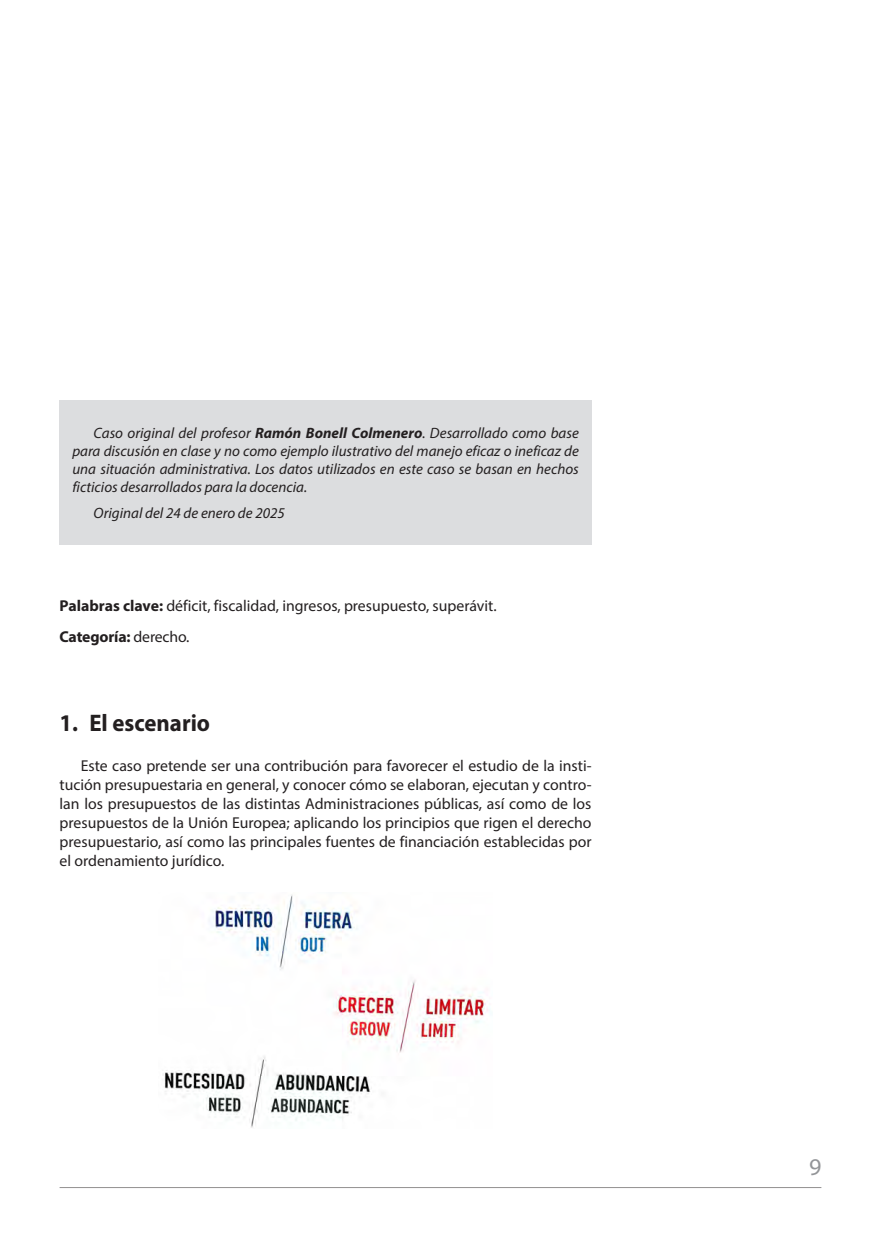
<style>
.page{position:relative;width:881px;height:1234px;background:#fff}
.page>*{position:absolute;margin:0;border:0;box-sizing:border-box;transform-origin:0 0}
.H1{font:700 24px "Myriad Pro";color:#231f20;scale:.95 1}
.t1{font:24px "Myriad Pro";color:#939598}
.Texto_general{font:15.75px/18.9px "Myriad Pro";color:#231f20;text-align:justify}
.Texto_general-2{font:700 15.75px "Myriad Pro";letter-spacing:-.01em;color:#231f20}
.cita{font:italic 15px/18px "Myriad Pro";color:#231f20;text-align:justify}
.s1{font-weight:700}
.s2{font-weight:400}
</style>
<div class="page">
<hr style="left:60px;top:1186px;width:761px;height:1px;background:#231f20">
<div style="left:60px;top:400px;width:531px;height:144px;background:#dcdddf"></div>
<img style="left:163px;top:894px;width:325px;height:234px">
<p class="cita" style="left:72px;top:423px;width:508px;text-indent:21px">Caso original del profesor <span class="s1">Ramón Bonell Colmenero</span>. Desarrollado como base para discusión en clase y no como ejemplo ilustrativo del manejo eficaz o ineficaz de una situación administrativa. Los datos utilizados en este caso se basan en hechos ficticios desarrollados para la docencia.</p>
<p class="cita" style="left:94px;top:504px;width:193px">Original del 24 de enero de 2025</p>
<p class="Texto_general" style="left:60px;top:595px;width:438px"><span class="s1">Palabras clave:</span> déficit, fiscalidad, ingresos, presupuesto, superávit.</p>
<p class="Texto_general-2" style="left:60px;top:626px;width:131px">Categoría: <span class="s2">derecho.</span></p>
<h2 class="H1" style="left:60px;top:707px;width:160px">1. El escenario</h2>
<p class="Texto_general" style="left:60px;top:755px;width:533px;text-indent:21px">Este caso pretende ser una contribución para favorecer el estudio de la insti&shy;tución presupuestaria en general, y conocer cómo se elaboran, ejecutan y contro&shy;lan los presupuestos de las distintas Administraciones públicas, así como de los presupuestos de la Unión Europea; aplicando los principios que rigen el derecho presupuestario, así como las principales fuentes de financiación establecidas por el ordenamiento jurídico.</p>
<h1 class="t1" style="left:808px;top:1152px;width:14px">9</h1>
</div>
